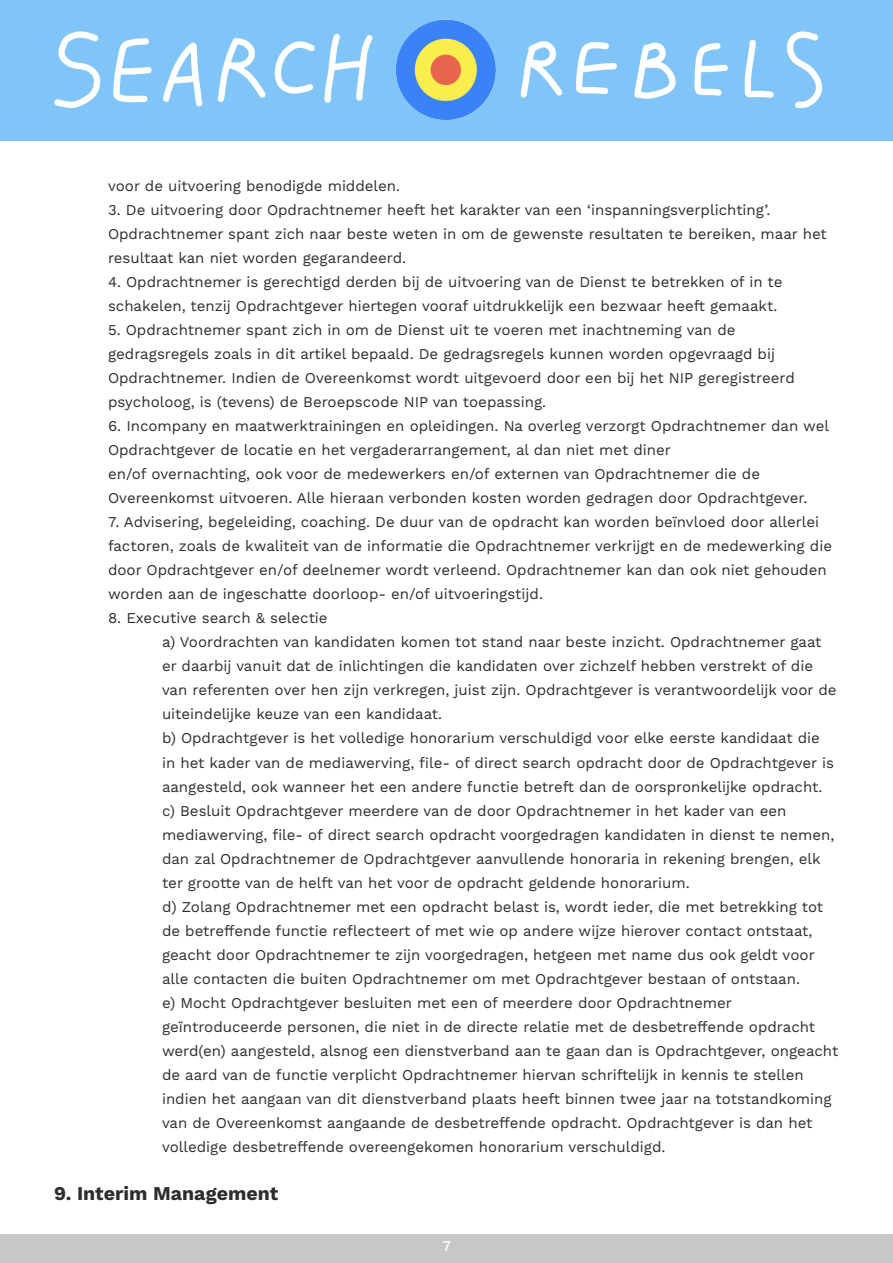
<style>
.page{position:relative;width:893px;height:1263px;background:#fff}
.page>*{position:absolute;margin:0;border:0;box-sizing:border-box;transform-origin:0 0}
.t1{font:700 19.5px "Work Sans";color:#2d2d2d}
.laag2{font:15px/24px "Work Sans";color:#2d2d2d}
.laag_1{font:15px/24px "Work Sans";color:#2d2d2d}
.t2{font:500 15px "Work Sans";color:#fff}
</style>
<div class="page">
<div style="left:0;top:0;width:893px;height:140px;background:#80c4f8"></div>
<div style="left:0;top:1234px;width:893px;height:29px;background:#c7c7c7"></div>
<img style="left:54px;top:19px;width:769px;height:101px">
<p class="laag_1" style="left:108px;top:175px;width:294px">voor de uitvoering benodigde middelen.</p>
<p class="laag_1" style="left:108px;top:199px;width:720px">3. De uitvoering door Opdrachtnemer heeft het karakter van een ‘inspanningsverplichting’.<br>Opdrachtnemer spant zich naar beste weten in om de gewenste resultaten te bereiken, maar het resultaat kan niet worden gegarandeerd.</p>
<p class="laag_1" style="left:108px;top:271px;width:676px">4. Opdrachtnemer is gerechtigd derden bij de uitvoering van de Dienst te betrekken of in te schakelen, tenzij Opdrachtgever hiertegen vooraf uitdrukkelijk een bezwaar heeft gemaakt.</p>
<p class="laag_1" style="left:108px;top:319px;width:688px">5. Opdrachtnemer spant zich in om de Dienst uit te voeren met inachtneming van de gedragsregels zoals in dit artikel bepaald. De gedragsregels kunnen worden opgevraagd bij Opdrachtnemer. Indien de Overeenkomst wordt uitgevoerd door een bij het NIP geregistreerd psycholoog, is (tevens) de Beroepscode NIP van toepassing.</p>
<p class="laag_1" style="left:108px;top:415px;width:723px">6. Incompany en maatwerktrainingen en opleidingen. Na overleg verzorgt Opdrachtnemer dan wel<br>Opdrachtgever de locatie en het vergaderarrangement, al dan niet met diner</p>
<p class="laag_1" style="left:108px;top:463px;width:701px">en/of overnachting, ook voor de medewerkers en/of externen van Opdrachtnemer die de<br>Overeenkomst uitvoeren. Alle hieraan verbonden kosten worden gedragen door Opdrachtgever.</p>
<p class="laag_1" style="left:108px;top:511px;width:726px">7. Advisering, begeleiding, coaching. De duur van de opdracht kan worden beïnvloed door allerlei factoren, zoals de kwaliteit van de informatie die Opdrachtnemer verkrijgt en de medewerking die door Opdrachtgever en/of deelnemer wordt verleend. Opdrachtnemer kan dan ook niet gehouden worden aan de ingeschatte doorloop- en/of uitvoeringstijd.</p>
<p class="laag_1" style="left:108px;top:607px;width:221px">8. Executive search &amp; selectie</p>
<p class="laag2" style="left:162px;top:631px;width:676px">a) Voordrachten van kandidaten komen tot stand naar beste inzicht. Opdrachtnemer gaat er daarbij vanuit dat de inlichtingen die kandidaten over zichzelf hebben verstrekt of die van referenten over hen zijn verkregen, juist zijn. Opdrachtgever is verantwoordelijk voor de uiteindelijke keuze van een kandidaat.</p>
<p class="laag2" style="left:162px;top:727px;width:674px">b) Opdrachtgever is het volledige honorarium verschuldigd voor elke eerste kandidaat die in het kader van de mediawerving, file- of direct search opdracht door de Opdrachtgever is aangesteld, ook wanneer het een andere functie betreft dan de oorspronkelijke opdracht.</p>
<p class="laag2" style="left:162px;top:799px;width:674px">c) Besluit Opdrachtgever meerdere van de door Opdrachtnemer in het kader van een mediawerving, file- of direct search opdracht voorgedragen kandidaten in dienst te nemen, dan zal Opdrachtnemer de Opdrachtgever aanvullende honoraria in rekening brengen, elk ter grootte van de helft van het voor de opdracht geldende honorarium.</p>
<p class="laag2" style="left:162px;top:895px;width:663px">d) Zolang Opdrachtnemer met een opdracht belast is, wordt ieder, die met betrekking tot de betreffende functie reflecteert of met wie op andere wijze hierover contact ontstaat, geacht door Opdrachtnemer te zijn voorgedragen, hetgeen met name dus ook geldt voor alle contacten die buiten Opdrachtnemer om met Opdrachtgever bestaan of ontstaan.</p>
<p class="laag2" style="left:162px;top:991px;width:678px">e) Mocht Opdrachtgever besluiten met een of meerdere door Opdrachtnemer geïntroduceerde personen, die niet in de directe relatie met de desbetreffende opdracht werd(en) aangesteld, alsnog een dienstverband aan te gaan dan is Opdrachtgever, ongeacht de aard van de functie verplicht Opdrachtnemer hiervan schriftelijk in kennis te stellen indien het aangaan van dit dienstverband plaats heeft binnen twee jaar na totstandkoming van de Overeenkomst aangaande de desbetreffende opdracht. Opdrachtgever is dan het volledige desbetreffende overeengekomen honorarium verschuldigd.</p>
<p class="t1" style="left:54px;top:1181px;width:226px">9. Interim Management</p>
<p class="t2" style="left:442px;top:1237px;width:10px">7</p>
</div>
